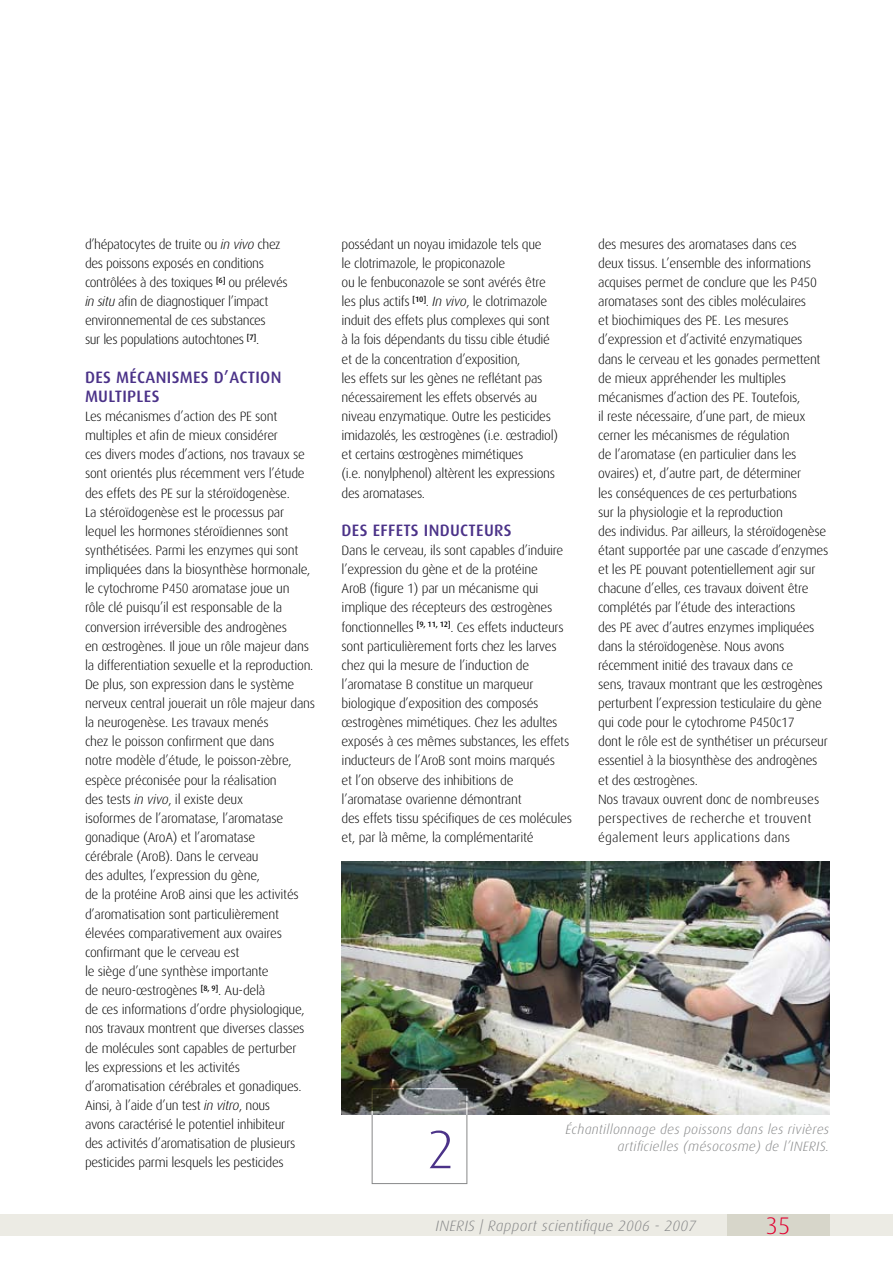
<style>
.page{position:relative;width:893px;height:1263px;background:#fff}
.page>*{position:absolute;margin:0;border:0;box-sizing:border-box;transform-origin:0 0}
.t1{font:300 54px "Dax";color:#4b3288}
.t2{font:300 24px "Dax";color:#e20030}
.t3{font:500 16.5px/19.2px "Dax";letter-spacing:.02em;color:#4b3288}
.t4{font:italic 300 15px "Dax";letter-spacing:.02em;color:#878889}
.t5{font:300 13.5px/19.2px "Dax";letter-spacing:-.02em;color:#000}
.t6{font:italic 300 13.5px/16.5px "Dax";letter-spacing:.02em;color:#878889;text-align:right}
.s1{font-style:italic}
</style>
<div class="page">
<div style="left:808px;top:1214px;width:85px;height:21px;background:#ecebe4"></div>
<div style="left:0;top:1214px;width:727px;height:21px;background:#ecebe4"></div>
<div style="left:727px;top:1214px;width:102px;height:21px;background:#d7d6ca"></div>
<img style="left:342px;top:861px;width:487px;height:254px">
<div style="left:372px;top:1088px;width:95px;height:96px;border:1px solid #878889"></div>
<p class="t5" style="left:85px;top:235px;width:204px">d’hépatocytes de truite ou <span class="s1">in vivo</span> chez des poissons exposés en conditions contrôlées à des toxiques <sup>[6]</sup> ou prélevés <span class="s1">in situ</span> afin de diagnostiquer l’impact environnemental de ces substances<br>sur les populations autochtones <sup>[7]</sup>.</p>
<p class="t3" style="left:85px;top:367px;width:198px">DES MÉCANISMES D’ACTION<br>MULTIPLES</p>
<p class="t5" style="left:85px;top:407px;width:232px">Les mécanismes d’action des PE sont multiples et afin de mieux considérer<br>ces divers modes d’actions, nos travaux se sont orientés plus récemment vers l’étude des effets des PE sur la stéroïdogenèse.<br>La stéroïdogenèse est le processus par lequel les hormones stéroïdiennes sont synthétisées. Parmi les enzymes qui sont impliquées dans la biosynthèse hormonale, le cytochrome P450 aromatase joue un<br>rôle clé puisqu’il est responsable de la conversion irréversible des androgènes<br>en œstrogènes. Il joue un rôle majeur dans la differentiation sexuelle et la reproduction.<br>De plus, son expression dans le système nerveux central jouerait un rôle majeur dans la neurogenèse. Les travaux menés<br>chez le poisson confirment que dans<br>notre modèle d’étude, le poisson-zèbre, espèce préconisée pour la réalisation<br>des tests <span class="s1">in vivo</span>, il existe deux<br>isoformes de l’aromatase, l’aromatase gonadique (AroA) et l’aromatase<br>cérébrale (AroB). Dans le cerveau<br>des adultes, l’expression du gène,<br>de la protéine AroB ainsi que les activités d’aromatisation sont particulièrement élevées comparativement aux ovaires confirmant que le cerveau est<br>le siège d’une synthèse importante<br>de neuro-œstrogènes <sup>[8,</sup> <sup>9]</sup>. Au-delà<br>de ces informations d’ordre physiologique, nos travaux montrent que diverses classes de molécules sont capables de perturber<br>les expressions et les activités d’aromatisation cérébrales et gonadiques.<br>Ainsi, à l’aide d’un test <span class="s1">in vitro</span>, nous<br>avons caractérisé le potentiel inhibiteur<br>des activités d’aromatisation de plusieurs pesticides parmi lesquels les pesticides</p>
<p class="t5" style="left:342px;top:235px;width:218px">possédant un noyau imidazole tels que<br>le clotrimazole, le propiconazole<br>ou le fenbuconazole se sont avérés être les plus actifs <sup>[10]</sup>. <span class="s1">In vivo</span>, le clotrimazole induit des effets plus complexes qui sont à la fois dépendants du tissu cible étudié et de la concentration d’exposition,<br>les effets sur les gènes ne reflétant pas nécessairement les effets observés au niveau enzymatique. Outre les pesticides imidazolés, les œstrogènes (i.e. œstradiol) et certains œstrogènes mimétiques<br>(i.e. nonylphenol) altèrent les expressions des aromatases.</p>
<p class="t3" style="left:342px;top:521px;width:172px">DES EFFETS INDUCTEURS</p>
<p class="t5" style="left:342px;top:541px;width:232px">Dans le cerveau, ils sont capables d’induire l’expression du gène et de la protéine<br>AroB (figure 1) par un mécanisme qui implique des récepteurs des œstrogènes fonctionnelles <sup>[9,</sup> <sup>11,</sup> <sup>12]</sup>. Ces effets inducteurs sont particulièrement forts chez les larves chez qui la mesure de l’induction de l’aromatase B constitue un marqueur biologique d’exposition des composés œstrogènes mimétiques. Chez les adultes exposés à ces mêmes substances, les effets inducteurs de l’AroB sont moins marqués<br>et l’on observe des inhibitions de l’aromatase ovarienne démontrant<br>des effets tissu spécifiques de ces molécules et, par là même, la complémentarité</p>
<p class="t5" style="left:598px;top:235px;width:232px">des mesures des aromatases dans ces<br>deux tissus. L’ensemble des informations acquises permet de conclure que les P450 aromatases sont des cibles moléculaires<br>et biochimiques des PE. Les mesures d’expression et d’activité enzymatiques dans le cerveau et les gonades permettent de mieux appréhender les multiples mécanismes d’action des PE. Toutefois,<br>il reste nécessaire, d’une part, de mieux cerner les mécanismes de régulation<br>de l’aromatase (en particulier dans les ovaires) et, d’autre part, de déterminer<br>les conséquences de ces perturbations<br>sur la physiologie et la reproduction<br>des individus. Par ailleurs, la stéroïdogenèse étant supportée par une cascade d’enzymes et les PE pouvant potentiellement agir sur chacune d’elles, ces travaux doivent être complétés par l’étude des interactions<br>des PE avec d’autres enzymes impliquées dans la stéroïdogenèse. Nous avons récemment initié des travaux dans ce<br>sens, travaux montrant que les œstrogènes perturbent l’expression testiculaire du gène qui code pour le cytochrome P450c17<br>dont le rôle est de synthétiser un précurseur essentiel à la biosynthèse des androgènes et des œstrogènes.<br>Nos travaux ouvrent donc de nombreuses perspectives de recherche et trouvent également leurs applications dans</p>
<p class="t1" style="left:427px;top:1120px;width:29px">2</p>
<p class="t6" style="left:566px;top:1121px;width:265px">échantillonnage des poissons dans les rivières artificielles (mésocosme) de l’INERIS.</p>
<p class="t4" style="left:436px;top:1217px;width:262px">INERIS | Rapport scientifique 2006 - 2007</p>
<p class="t2" style="left:766px;top:1212px;width:26px">35</p>
</div>
